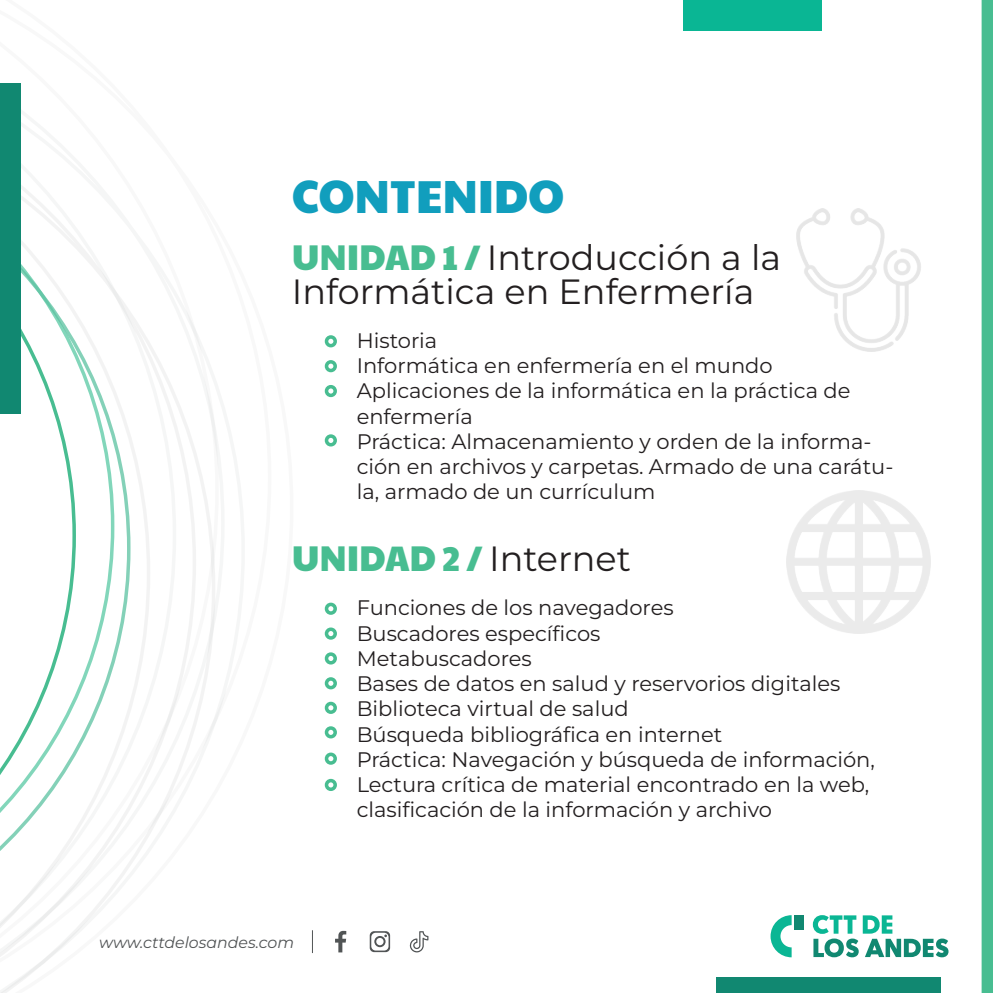
<style>
.page{position:relative;width:993px;height:993px;background:#fff}
.page>*{position:absolute;margin:0;border:0;box-sizing:border-box;transform-origin:0 0}
.t1{font:45.5px "Paytone One";letter-spacing:-.01em;color:#119ebd}
.t2{font:35px/33.2px "Montserrat";color:#231f20}
.t3{font:35px "Paytone One";letter-spacing:-.01em;color:#48bd91}
.t4{font:21px/25.2px "Montserrat";color:#231f20}
.t5{font:italic 15.75px "Montserrat";color:#515455}
.s1{font-family:"Paytone One";color:#48bd91}
.s2{font-family:"Montserrat";color:#231f20}
</style>
<div class="page">
<svg style="left:0;top:83px;width:219px;height:909px"></svg>
<div style="left:981px;top:0;width:11px;height:992px;background:#48bd91"></div>
<div style="left:324px;top:335px;width:13px;height:12px;border:4px solid #48bd91;border-radius:50%"></div>
<div style="left:324px;top:360px;width:13px;height:12px;border:4px solid #48bd91;border-radius:50%"></div>
<div style="left:324px;top:385px;width:13px;height:12px;border:4px solid #48bd91;border-radius:50%"></div>
<div style="left:324px;top:434px;width:13px;height:12px;border:4px solid #48bd91;border-radius:50%"></div>
<div style="left:324px;top:602px;width:13px;height:12px;border:4px solid #48bd91;border-radius:50%"></div>
<div style="left:324px;top:627px;width:13px;height:12px;border:4px solid #48bd91;border-radius:50%"></div>
<div style="left:324px;top:652px;width:13px;height:12px;border:4px solid #48bd91;border-radius:50%"></div>
<div style="left:324px;top:677px;width:13px;height:12px;border:4px solid #48bd91;border-radius:50%"></div>
<div style="left:324px;top:701px;width:13px;height:12px;border:4px solid #48bd91;border-radius:50%"></div>
<div style="left:324px;top:726px;width:13px;height:12px;border:4px solid #48bd91;border-radius:50%"></div>
<div style="left:324px;top:752px;width:13px;height:12px;border:4px solid #48bd91;border-radius:50%"></div>
<div style="left:324px;top:778px;width:13px;height:12px;border:4px solid #48bd91;border-radius:50%"></div>
<img style="left:796px;top:208px;width:125px;height:144px">
<svg style="left:335px;top:930px;width:11px;height:22px"></svg>
<svg style="left:369px;top:931px;width:21px;height:20px"></svg>
<svg style="left:409px;top:931px;width:19px;height:21px"></svg>
<svg style="left:312px;top:930px;width:1px;height:22px"></svg>
<svg style="left:770px;top:915px;width:21px;height:41px"></svg>
<div style="left:793px;top:914px;width:10px;height:14px;background:#118871"></div>
<svg style="left:812px;top:915px;width:136px;height:41px"></svg>
<div style="left:716px;top:977px;width:224px;height:15px;background:#118871"></div>
<div style="left:0;top:84px;width:21px;height:329px;background:#118871"></div>
<div style="left:683px;top:0;width:138px;height:31px;background:#0ab694"></div>
<h1 class="t1" style="left:292px;top:155px;width:274px">CONTENIDO</h1>
<h2 class="t2" style="left:292px;top:240px;width:490px"><span class="s1">UNIDAD 1 /</span> Introducción a la<br>Informática en Enfermería</h2>
<p class="t4" style="left:356px;top:327px;width:538px">Historia<br>Informática en enfermería en el mundo Aplicaciones de la informática en la práctica de enfermería<br>Práctica: Almacenamiento y orden de la informa&shy;ción en archivos y carpetas. Armado de una carátu&shy;la, armado de un currículum</p>
<h2 class="t3" style="left:292px;top:526px;width:340px">UNIDAD 2 / <span class="s2">Internet</span></h2>
<p class="t4" style="left:356px;top:594px;width:519px">Funciones de los navegadores<br>Buscadores específicos<br>Metabuscadores<br>Bases de datos en salud y reservorios digitales Biblioteca virtual de salud<br>Búsqueda bibliográfica en internet<br>Práctica: Navegación y búsqueda de información, Lectura crítica de material encontrado en la web, clasificación de la información y archivo</p>
<p class="t5" style="left:99px;top:931px;width:196px">www.cttdelosandes.com</p>
</div>
